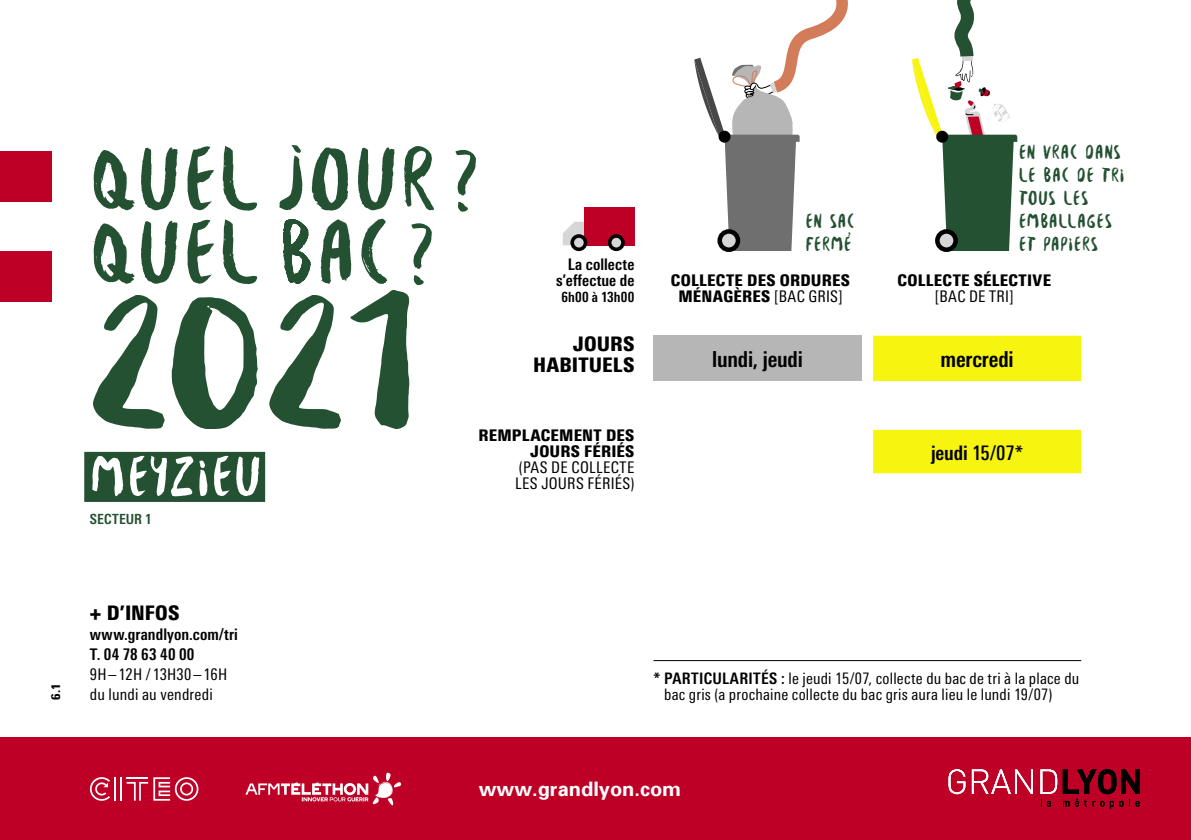
<style>
.page{position:relative;width:1191px;height:840px;background:#fff}
.page>*{position:absolute;margin:0;border:0;box-sizing:border-box;transform-origin:0 0}
.t1{font:207.6px "Besom";color:#235131}
.t2{font:95.2px/73.4px "Besom";letter-spacing:.02em;color:#235131}
.t3{font:60px "Besom";letter-spacing:.025em;color:#fff}
.t4{font:22px "LT Univers Bold Con";letter-spacing:-.01em;color:#000}
.t5{font:21.4px/23.2px "Besom";letter-spacing:.02em;color:#235131}
.t6{font:20px/21px "LT Univers Black Con";letter-spacing:.005em;color:#000;text-align:right}
.t7{font:700 20px "Univers 65";color:#fff}
.t8{font:20px "LT Univers Medium Con";color:#000}
.t9{font:16px/16px "LT Univers Black Con";letter-spacing:.01em;color:#000;text-align:right}
.t10{font:16px/16px "LT Univers Regular Con";letter-spacing:.015em;color:#000}
.t11{font:16px/20px "LT Univers Bold Con";letter-spacing:.01em;color:#000}
.t12{font:15.8px/16px "LT Univers Regular Con";letter-spacing:.015em;color:#000}
.t13{font:14px "LT Univers Bold Con";letter-spacing:.01em;color:#000}
.t14{font:14px "LT Univers Bold Con";letter-spacing:.01em;color:#235131}
.t15{font:12px "LT Univers Black Con";color:#000}
.s1{font-family:"LT Univers Regular Con"}
.s2{font-family:"LT Univers Bold Con"}
</style>
<div class="page">
<div style="left:717px;top:229px;width:23px;height:23px;border:5px solid #000;border-radius:50%"></div>
<svg style="left:694px;top:0;width:154px;height:251px"></svg>
<div style="left:653px;top:335px;width:208px;height:46px;background:#b6b6b6"></div>
<svg style="left:873px;top:335px;width:208px;height:138px"></svg>
<svg style="left:873px;top:473px;width:208px;height:1px"></svg>
<div style="left:935px;top:229px;width:23px;height:23px;border:5px solid #000;border-radius:50%"></div>
<svg style="left:912px;top:0;width:105px;height:251px"></svg>
<div style="left:84px;top:451px;width:181px;height:50px;background:#235131"></div>
<svg style="left:563px;top:221px;width:20px;height:24px"></svg>
<div style="left:583px;top:207px;width:51px;height:38px;background:#be0027"></div>
<div style="left:609px;top:236px;width:14px;height:13px;background:#d6d6d6;border-radius:50%"></div>
<div style="left:608px;top:234px;width:17px;height:17px;border:4px solid #000;border-radius:50%"></div>
<div style="left:572px;top:236px;width:13px;height:13px;background:#d6d6d6;border-radius:50%"></div>
<div style="left:570px;top:234px;width:17px;height:17px;border:4px solid #000;border-radius:50%"></div>
<hr style="left:653px;top:659px;width:428px;height:1px;background:#000">
<div style="left:0;top:737px;width:1191px;height:102px;background:#be0027"></div>
<svg style="left:948px;top:769px;width:17px;height:24px"></svg>
<svg style="left:972px;top:769px;width:61px;height:24px"></svg>
<svg style="left:1040px;top:769px;width:100px;height:39px"></svg>
<div style="left:0;top:151px;width:51px;height:50px;background:#be0027"></div>
<div style="left:0;top:251px;width:51px;height:50px;background:#be0027"></div>
<svg style="left:120px;top:777px;width:1px;height:23px"></svg>
<hr style="left:114px;top:776px;width:2px;height:24px;background:#fff">
<svg style="left:127px;top:777px;width:71px;height:23px"></svg>
<svg style="left:90px;top:777px;width:20px;height:23px"></svg>
<svg style="left:245px;top:772px;width:157px;height:34px"></svg>
<h2 class="t2" style="left:90px;top:141px;width:388px">QUEL JOUR ?<br>QUEL BAC ?</h2>
<h1 class="t1" style="left:90px;top:208px;width:326px">2021</h1>
<h3 class="t3" style="left:90px;top:432px;width:173px">MEYZIEU</h3>
<p class="t14" style="left:90px;top:510px;width:63px">SECTEUR 1</p>
<p class="t11" style="left:556px;top:256px;width:80px;line-height:16px;text-align:right">La collecte s’effectue de</p>
<p class="t13" style="left:561px;top:288px;width:74px">6h00 à 13h00</p>
<p class="t6" style="left:533px;top:332px;width:103px">JOURS<br>HABITUELS</p>
<p class="t9" style="left:478px;top:427px;width:157px">REMPLACEMENT DES<br>JOURS FÉRIÉS</p>
<p class="t10" style="left:515px;top:459px;width:121px">(PAS DE COLLECTE<br>LES JOURS FÉRIÉS)</p>
<h3 class="t5" style="left:805px;top:209px;width:51px">EN SAC<br>FERMÉ</h3>
<h3 class="t5" style="left:1018px;top:139px;width:107px">EN VRAC DANS<br>LE BAC DE TRI<br>TOUS LES<br>EMBALLAGES<br>ET PAPIERS</h3>
<p class="t9" style="left:671px;top:272px;width:181px;text-align:center">COLLECTE DES ORDURES<br>MÉNAGÈRES <span class="s1">[BAC GRIS]</span></p>
<p class="t9" style="left:897px;top:272px;width:155px">COLLECTE SÉLECTIVE</p>
<p class="t10" style="left:935px;top:288px;width:80px">[BAC DE TRI]</p>
<h3 class="t4" style="left:712px;top:345px;width:92px">lundi, jeudi</h3>
<h3 class="t4" style="left:940px;top:345px;width:75px">mercredi</h3>
<p class="t8" style="left:931px;top:441px;width:94px"><span class="s2">jeudi</span> 15/07*</p>
<p class="t6" style="left:90px;top:601px;width:91px">+ D’INFOS</p>
<p class="t11" style="left:90px;top:623px;width:149px">www.grandlyon.com/tri<br>T. 04 78 63 40 00</p>
<p class="t10" style="left:90px;top:665px;width:139px">9H–12H /13H30–16H</p>
<p class="t15" style="left:48px;top:699px;width:17px;rotate:-90deg">6.1</p>
<p class="t10" style="left:90px;top:685px;width:124px">du lundi au vendredi</p>
<p class="t12" style="left:664px;top:669px;width:417px;text-indent:-11px"><span class="s2">* PARTICULARITÉS :</span> le jeudi 15/07, collecte du bac de tri à la place du bac gris (a prochaine collecte du bac gris aura lieu le lundi 19/07)</p>
<p class="t7" style="left:479px;top:775px;width:204px">www.grandlyon.com</p>
</div>
